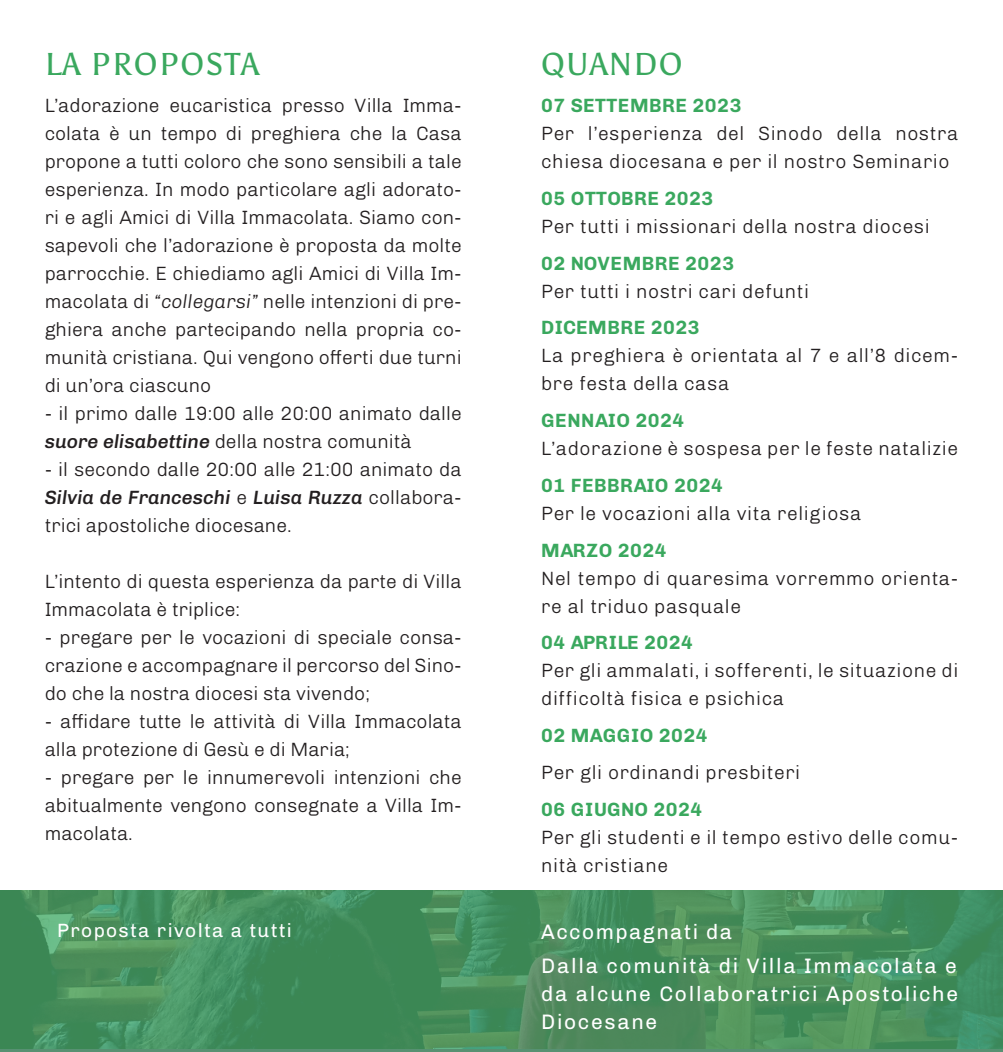
<style>
.page{position:relative;width:1003px;height:1052px;background:#fff}
.page>*{position:absolute;margin:0;border:0;box-sizing:border-box;transform-origin:0 0}
.t1{font:31.5px "Asul";letter-spacing:.05em;color:#3aa85e}
.t2{font:21px/28px "Chivo";letter-spacing:.08em;color:#fff;text-align:justify}
.t3{font:300 19.25px/28px "Chivo";letter-spacing:.03em;color:#231f20}
.t4{font:300 19.25px/28px "Chivo";color:#231f20}
.t5{font:700 19.25px "Chivo";letter-spacing:.03em;color:#3aa85e}
.t6{font:19.25px "Chivo";letter-spacing:.07em;color:#fff}
.s1{font-style:italic}
.s2{font-weight:500;font-style:italic}
</style>
<div class="page">
<svg style="left:0;top:890px;width:1002px;height:162px;background:#468f5d"></svg>
<p class="t1" style="left:45px;top:45px;width:216px">LA PROPOSTA</p>
<p class="t1" style="left:541px;top:45px;width:143px">QUANDO</p>
<p class="t3" style="left:45px;top:90px;width:418px;text-align:justify">L’adorazione eucaristica presso Villa Imma&shy;colata è un tempo di preghiera che la Casa propone a tutti coloro che sono sensibili a tale esperienza. In modo particolare agli adorato&shy;ri e agli Amici di Villa Immacolata. Siamo con&shy;sapevoli che l’adorazione è proposta da molte parrocchie. E chiediamo agli Amici di Villa Im&shy;macolata di <span class="s1">“collegarsi”</span> nelle intenzioni di pre&shy;ghiera anche partecipando nella propria co&shy;munità cristiana. Qui vengono offerti due turni di un’ora ciascuno</p>
<p class="t4" style="left:45px;top:398px;width:418px">- il primo dalle 19:00 alle 20:00 animato dalle <span class="s2">suore elisabettine</span> della nostra comunità</p>
<p class="t3" style="left:45px;top:454px;width:418px;text-align:justify">- il secondo dalle 20:00 alle 21:00 animato da <span class="s2">Silvia de Franceschi</span> e <span class="s2">Luisa Ruzza</span> collabora&shy;trici apostoliche diocesane.</p>
<p class="t4" style="left:45px;top:566px;width:418px">L’intento di questa esperienza da parte di Villa<br>Immacolata è triplice:</p>
<p class="t3" style="left:45px;top:622px;width:418px;text-align:justify">- pregare per le vocazioni di speciale consa&shy;crazione e accompagnare il percorso del Sino&shy;do che la nostra diocesi sta vivendo;</p>
<p class="t4" style="left:45px;top:706px;width:418px">- affidare tutte le attività di Villa Immacolata alla protezione di Gesù e di Maria;</p>
<p class="t3" style="left:45px;top:762px;width:418px;text-align:justify">- pregare per le innumerevoli intenzioni che abitualmente vengono consegnate a Villa Im&shy;macolata.</p>
<p class="t5" style="left:541px;top:90px;width:202px">07 SETTEMBRE 2023</p>
<p class="t3" style="left:541px;top:118px;width:418px">Per l’esperienza del Sinodo della nostra chiesa diocesana e per il nostro Seminario</p>
<p class="t5" style="left:541px;top:183px;width:173px">05 OTTOBRE 2023</p>
<p class="t3" style="left:541px;top:211px;width:390px">Per tutti i missionari della nostra diocesi</p>
<p class="t5" style="left:541px;top:248px;width:194px">02 NOVEMBRE 2023</p>
<p class="t3" style="left:541px;top:275px;width:269px">Per tutti i nostri cari defunti</p>
<p class="t5" style="left:541px;top:313px;width:160px">DICEMBRE 2023</p>
<p class="t3" style="left:541px;top:340px;width:418px">La preghiera è orientata al 7 e all’8 dicem&shy;bre festa della casa</p>
<p class="t5" style="left:541px;top:405px;width:145px">GENNAIO 2024</p>
<p class="t3" style="left:541px;top:433px;width:418px">L’adorazione è sospesa per le feste natalizie</p>
<p class="t5" style="left:541px;top:470px;width:183px">01 FEBBRAIO 2024</p>
<p class="t3" style="left:541px;top:498px;width:321px">Per le vocazioni alla vita religiosa</p>
<p class="t5" style="left:541px;top:535px;width:127px">MARZO 2024</p>
<p class="t3" style="left:541px;top:562px;width:418px">Nel tempo di quaresima vorremmo orienta&shy;re al triduo pasquale</p>
<p class="t5" style="left:541px;top:628px;width:153px">04 APRILE 2024</p>
<p class="t3" style="left:541px;top:655px;width:418px">Per gli ammalati, i sofferenti, le situazione di difficoltà fisica e psichica</p>
<p class="t5" style="left:541px;top:720px;width:168px">02 MAGGIO 2024</p>
<p class="t3" style="left:541px;top:757px;width:260px">Per gli ordinandi presbiteri</p>
<p class="t5" style="left:541px;top:794px;width:162px">06 GIUGNO 2024</p>
<p class="t3" style="left:541px;top:821px;width:418px">Per gli studenti e il tempo estivo delle comu&shy;nità cristiane</p>
<p class="t6" style="left:57px;top:916px;width:236px">Proposta rivolta a tutti</p>
<p class="t2" style="left:541px;top:916px;width:192px">Accompagnati da</p>
<p class="t2" style="left:541px;top:951px;width:418px">Dalla comunità di Villa Immacolata e da alcune Collaboratrici Apostoliche Diocesane</p>
</div>
